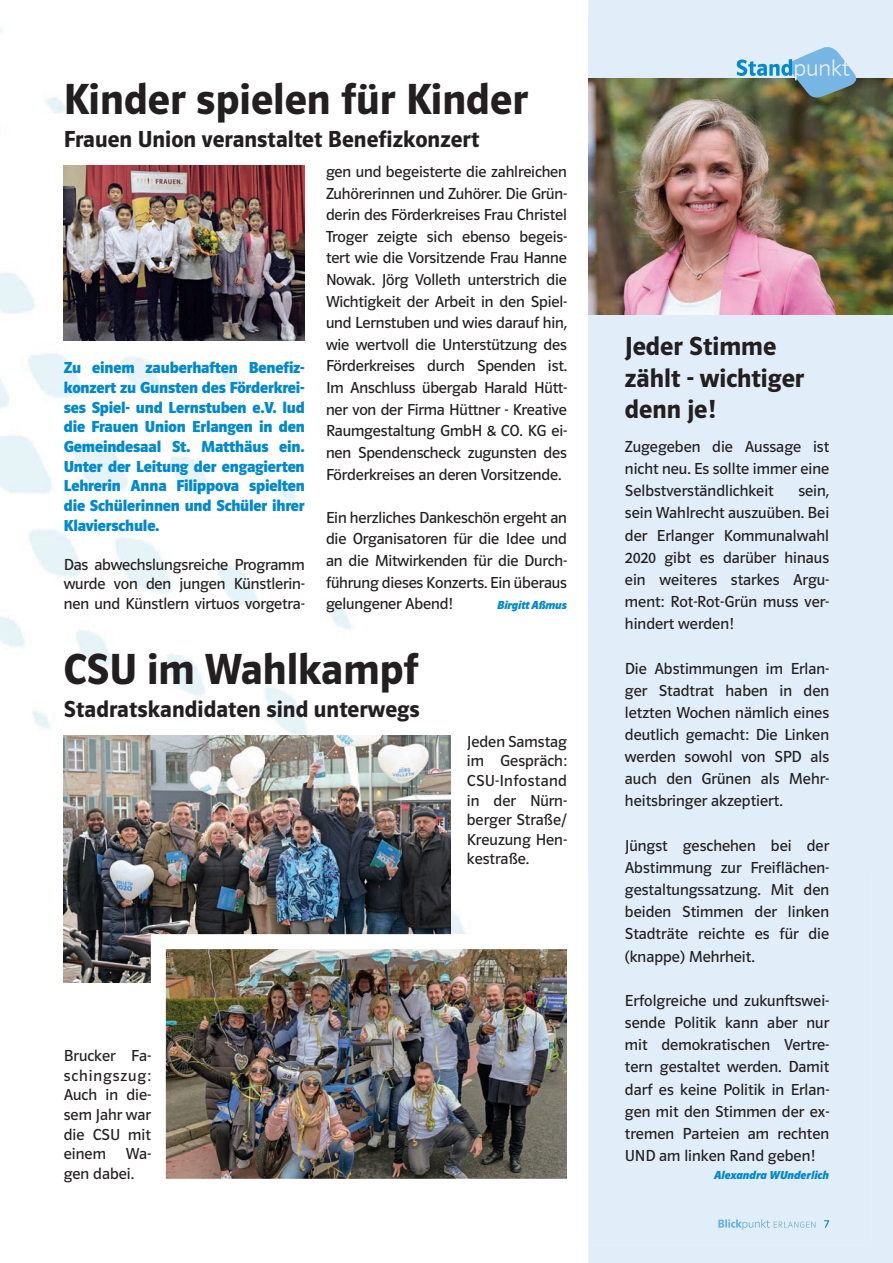
<style>
.page{position:relative;width:893px;height:1263px;background:#fff}
.page>*{position:absolute;margin:0;border:0;box-sizing:border-box;transform-origin:0 0}
.t1{font:600 45px "Polo 22";color:#231f20}
.t2{font:600 27px/31.5px "Polo 22";color:#231f20}
.t3{font:600 24px "Polo 22";color:#231f20}
.t4{font:16.5px/22.2px "Polo 22 Buch";color:#231f20;text-align:justify}
.t5{font:700 16.5px/19.6px "Polo 22";letter-spacing:-.01em;color:#0089cf;text-align:justify}
.t6{font:italic 700 12px "Polo 22";color:#0089cf}
</style>
<div class="page">
<img style="left:0;top:29px;width:463px;height:954px">
<div style="left:588px;top:0;width:305px;height:1263px;background:#e1edf8"></div>
<img style="left:718px;top:1219px;width:24px;height:9px">
<img style="left:742px;top:1219px;width:28px;height:11px">
<img style="left:774px;top:1221px;width:41px;height:7px">
<svg style="left:817px;top:1220px;width:12px;height:8px"></svg>
<img style="left:588px;top:79px;width:305px;height:235px">
<svg style="left:737px;top:46px;width:120px;height:53px"></svg>
<img style="left:64px;top:166px;width:241px;height:174px">
<img style="left:64px;top:736px;width:387px;height:246px">
<img style="left:143px;top:927px;width:446px;height:274px">
<h1 class="t1" style="left:64px;top:75px;width:466px">Kinder spielen für Kinder</h1>
<h3 class="t3" style="left:64px;top:126px;width:417px">Frauen Union veranstaltet Benefizkonzert</h3>
<p class="t5" style="left:64px;top:358px;width:242px">Zu einem zauberhaften Benefiz&shy;konzert zu Gunsten des Förderkrei&shy;ses Spiel- und Lernstuben e.V. lud die Frauen Union Erlangen in den Gemeindesaal St. Matthäus ein.<br>Unter der Leitung der engagierten Lehrerin Anna Filippova spielten die Schülerinnen und Schüler ihrer Klavierschule.</p>
<p class="t4" style="left:64px;top:555px;width:242px;line-height:19.6px">Das abwechslungsreiche Programm wurde von den jungen Künstlerin&shy;nen und Künstlern virtuos vorgetra-</p>
<p class="t4" style="left:326px;top:161px;width:242px;line-height:21.6px">gen und begeisterte die zahlreichen Zuhörerinnen und Zuhörer. Die Grün&shy;derin des Förderkreises Frau Christel Troger zeigte sich ebenso begeis&shy;tert wie die Vorsitzende Frau Hanne Nowak. Jörg Volleth unterstrich die Wichtigkeit der Arbeit in den Spiel&shy;und Lernstuben und wies darauf hin, wie wertvoll die Unterstützung des Förderkreises durch Spenden ist.<br>Im Anschluss übergab Harald Hütt&shy;ner von der Firma Hüttner - Kreative Raumgestaltung GmbH &amp; CO. KG ei&shy;nen Spendenscheck zugunsten des Förderkreises an deren Vorsitzende.</p>
<p class="t4" style="left:326px;top:507px;width:242px;line-height:21.6px">Ein herzliches Dankeschön ergeht an die Organisatoren für die Idee und an die Mitwirkenden für die Durch&shy;führung dieses Konzerts. Ein überaus gelungener Abend!</p>
<p class="t6" style="left:497px;top:598px;width:71px">Birgitt Aßmus</p>
<h1 class="t1" style="left:64px;top:645px;width:356px">CSU im Wahlkampf</h1>
<h3 class="t3" style="left:64px;top:696px;width:357px">Stadratskandidaten sind unterwegs</h3>
<p class="t4" style="left:467px;top:731px;width:102px;line-height:19.6px">Jeden Samstag im Gespräch:<br>CSU-Infostand in der Nürn&shy;berger Straße/ Kreuzung Hen&shy;kestraße.</p>
<p class="t4" style="left:64px;top:1046px;width:89px;line-height:19.6px">Brucker Fa&shy;schingszug:<br>Auch in die&shy;sem Jahr war die CSU mit einem Wa&shy;gen dabei.</p>
<h2 class="t2" style="left:625px;top:330px;width:181px">Jeder Stimme zählt - wichtiger denn je!</h2>
<p class="t4" style="left:625px;top:435px;width:206px">Zugegeben die Aussage ist nicht neu. Es sollte immer eine Selbstverständlichkeit</p>
<p class="t4" style="left:625px;top:480px;width:206px;text-indent:173px">sein, sein Wahlrecht auszuüben. Bei der Erlanger Kommunalwahl 2020 gibt es darüber hinaus ein weiteres starkes Argu&shy;ment: Rot-Rot-Grün muss ver&shy;hindert werden!</p>
<p class="t4" style="left:625px;top:657px;width:206px">Die Abstimmungen im Erlan&shy;ger Stadtrat haben in den letzten Wochen nämlich eines deutlich gemacht: Die Linken werden sowohl von SPD als auch den Grünen als Mehr&shy;heitsbringer akzeptiert.</p>
<p class="t4" style="left:625px;top:834px;width:206px">Jüngst geschehen bei der Abstimmung zur Freiflächen&shy;gestaltungssatzung. Mit den beiden Stimmen der linken Stadträte reichte es für die (knappe) Mehrheit.</p>
<p class="t4" style="left:625px;top:989px;width:206px">Erfolgreiche und zukunftswei&shy;sende Politik kann aber nur mit demokratischen Vertre&shy;tern gestaltet werden. Damit darf es keine Politik in Erlan&shy;gen mit den Stimmen der ex&shy;tremen Parteien am rechten UND am linken Rand geben!</p>
<p class="t6" style="left:714px;top:1168px;width:116px">Alexandra WUnderlich</p>
</div>
